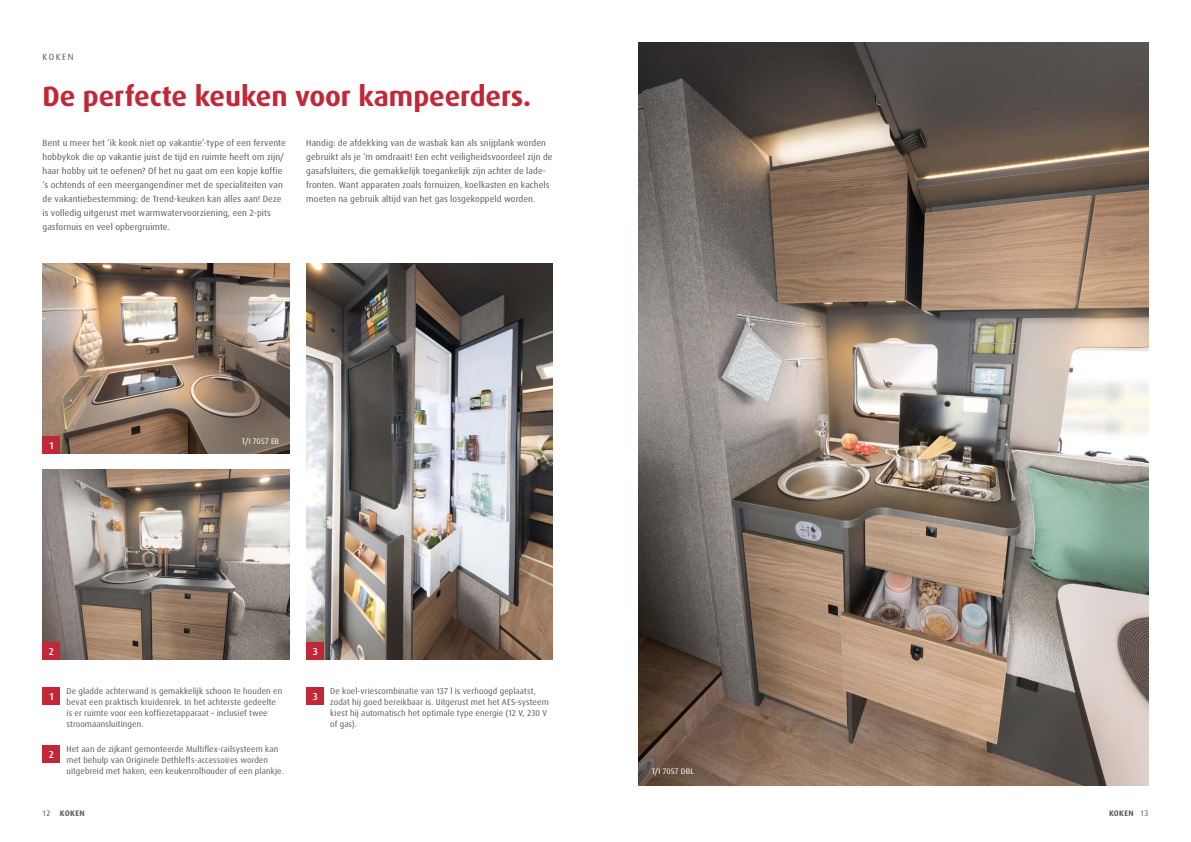
<style>
.page{position:relative;width:1191px;height:842px;background:#fff}
.page>*{position:absolute;margin:0;border:0;box-sizing:border-box;transform-origin:0 0}
.t1{font:700 28px "Dax Pro";letter-spacing:-.005em;color:#c12736}
.t2{font:500 10px "Dax Pro";color:#fff}
.t3{font:9px/14px "Dax Pro";letter-spacing:.01em;color:#58595b}
.t4{font:8.5px/11px "Dax Pro";letter-spacing:.015em;color:#58595b}
.t5{font:8px "Dax Pro";letter-spacing:.015em;color:#fff}
.t6{font:700 8px "Dax Pro";letter-spacing:.04em;color:#58595b}
.s1{font-weight:400}
</style>
<div class="page">
<img style="left:43px;top:264px;width:246px;height:190px">
<img style="left:43px;top:470px;width:246px;height:190px">
<img style="left:306px;top:264px;width:247px;height:396px">
<img style="left:638px;top:43px;width:510px;height:742px">
<div style="left:43px;top:436px;width:17px;height:18px;background:#c12736"></div>
<div style="left:43px;top:642px;width:17px;height:18px;background:#c12736"></div>
<div style="left:306px;top:642px;width:18px;height:18px;background:#c12736"></div>
<div style="left:43px;top:687px;width:17px;height:18px;background:#c12736"></div>
<div style="left:306px;top:687px;width:18px;height:18px;background:#c12736"></div>
<div style="left:43px;top:745px;width:17px;height:18px;background:#c12736"></div>
<p class="t3" style="left:43px;top:50px;width:32px">KOKEN</p>
<h1 class="t1" style="left:43px;top:78px;width:490px">De perfecte keuken voor kampeerders.</h1>
<p class="t3" style="left:43px;top:136px;width:245px">Bent u meer het ‘ik kook niet op vakantie’-type of een fervente hobbykok die op vakantie juist de tijd en ruimte heeft om zijn/ haar hobby uit te oefenen? Of het nu gaat om een kopje koffie ’s ochtends of een meergangendiner met de specialiteiten van de vakantiebestemming: de Trend-keuken kan alles aan! Deze is volledig uitgerust met warmwatervoorziening, een 2-pits gasfornuis en veel opbergruimte.</p>
<p class="t3" style="left:306px;top:136px;width:248px">Handig: de afdekking van de wasbak kan als snijplank worden gebruikt als je ’m omdraait! Een echt veiligheidsvoordeel zijn de gasafsluiters, die gemakkelijk toegankelijk zijn achter de lade&shy;fronten. Want apparaten zoals fornuizen, koelkasten en kachels moeten na gebruik altijd van het gas losgekoppeld worden.</p>
<p class="t2" style="left:49px;top:439px;width:6px">1</p>
<p class="t5" style="left:242px;top:436px;width:39px">T/I 7057 EB</p>
<p class="t2" style="left:49px;top:645px;width:7px">2</p>
<p class="t2" style="left:313px;top:645px;width:6px">3</p>
<p class="t4" style="left:67px;top:686px;width:217px">De gladde achterwand is gemakkelijk schoon te houden en bevat een praktisch kruidenrek. In het achterste gedeelte is er ruimte voor een koffiezetapparaat – inclusief twee stroomaansluitingen.</p>
<p class="t4" style="left:330px;top:686px;width:220px">De koel-vriescombinatie van 137 l is verhoogd geplaatst, zodat hij goed bereikbaar is. Uitgerust met het AES-systeem kiest hij automatisch het optimale type energie (12 V, 230 V of gas).</p>
<p class="t4" style="left:67px;top:743px;width:219px">Het aan de zijkant gemonteerde Multiflex-railsysteem kan met behulp van Originele Dethleffs-accessoires worden uitgebreid met haken, een keukenrolhouder of een plankje.</p>
<p class="t2" style="left:49px;top:690px;width:6px">1</p>
<p class="t2" style="left:313px;top:690px;width:6px">3</p>
<p class="t2" style="left:49px;top:748px;width:7px">2</p>
<p class="t5" style="left:652px;top:766px;width:43px">T/I 7057 DBL</p>
<p class="t6" style="left:43px;top:808px;width:44px"><span class="s1">12</span> KOKEN</p>
<p class="t6" style="left:1109px;top:808px;width:41px">KOKEN <span class="s1">13</span></p>
</div>
